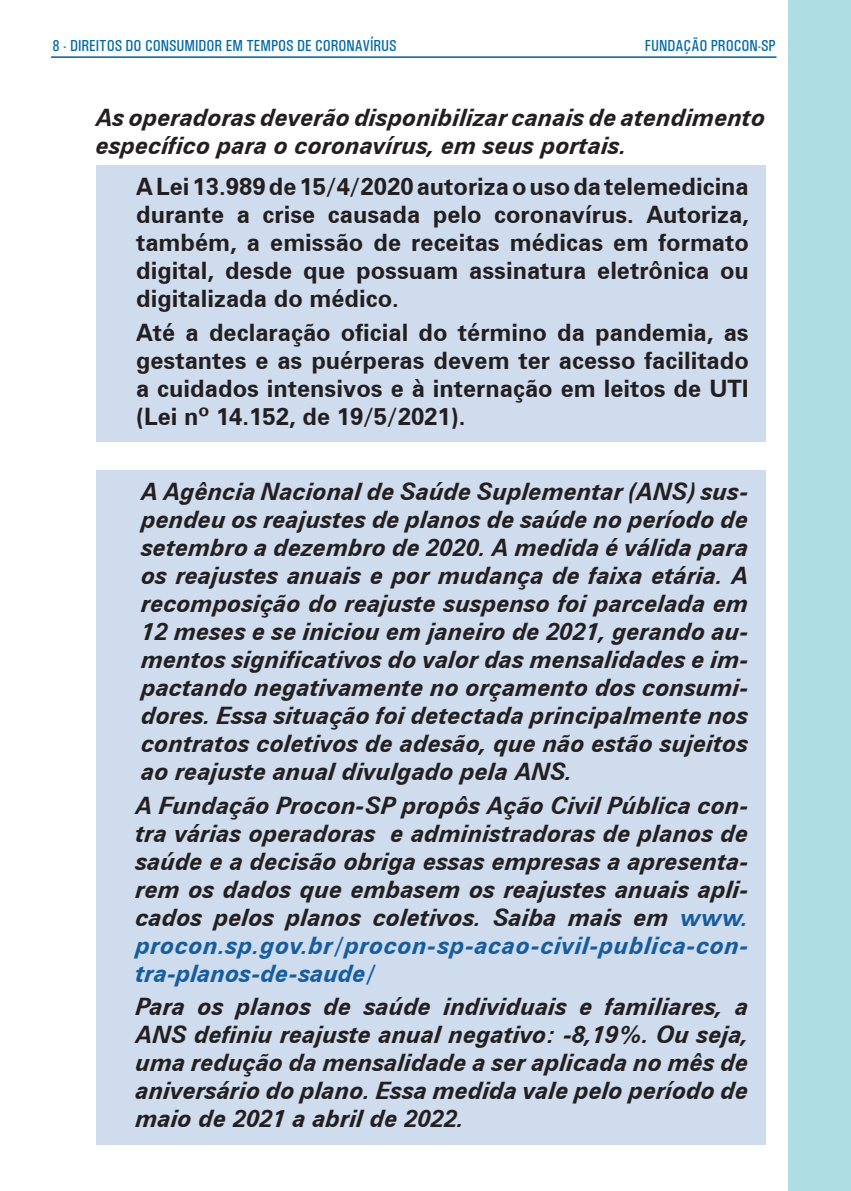
<style>
.page{position:relative;width:851px;height:1191px;background:#fff}
.page>*{position:absolute;margin:0;border:0;box-sizing:border-box;transform-origin:0 0}
.t1{font:italic 700 24px/28px "Zurich BT";color:#231f20;text-align:justify}
.t2{font:700 24px/28px "Zurich BT";color:#231f20;text-align:justify}
.t3{font:500 16px "Univers Condensed";color:#0068a5}
.s1{color:#175d9e}
</style>
<div class="page">
<div style="left:788px;top:0;width:62px;height:1191px;background:#aedee4"></div>
<hr style="left:51px;top:56px;width:725px;height:2px;background:#005d9c">
<div style="left:96px;top:165px;width:669px;height:277px;background:#cedced"></div>
<div style="left:96px;top:470px;width:669px;height:674px;background:#cedced"></div>
<p class="t3" style="left:53px;top:36px;width:345px">8 - DIREITOS DO CONSUMIDOR EM TEMPOS DE CORONAVÍRUS</p>
<p class="t3" style="left:645px;top:36px;width:132px">FUNDAÇÃO PROCON-SP</p>
<p class="t1" style="left:96px;top:103px;width:670px">As operadoras deverão disponibilizar canais de atendimento específico para o coronavírus, em seus portais.</p>
<p class="t2" style="left:136px;top:172px;width:614px">A Lei 13.989 de 15/4/2020 autoriza o uso da telemedicina durante a crise causada pelo coronavírus. Autoriza, também, a emissão de receitas médicas em formato digital, desde que possuam assinatura eletrônica ou digitalizada do médico.</p>
<p class="t2" style="left:136px;top:318px;width:614px">Até a declaração oficial do término da pandemia, as gestantes e as puérperas devem ter acesso facilitado a cuidados intensivos e à internação em leitos de UTI (Lei nº 14.152, de 19/5/2021).</p>
<p class="t1" style="left:142px;top:477px;width:608px">A Agência Nacional de Saúde Suplementar (ANS) sus&shy;pendeu os reajustes de planos de saúde no período de setembro a dezembro de 2020. A medida é válida para os reajustes anuais e por mudança de faixa etária. A recomposição do reajuste suspenso foi parcelada em 12 meses e se iniciou em janeiro de 2021, gerando au&shy;mentos significativos do valor das mensalidades e im&shy;pactando negativamente no orçamento dos consumi&shy;dores. Essa situação foi detectada principalmente nos contratos coletivos de adesão, que não estão sujeitos ao reajuste anual divulgado pela ANS.</p>
<p class="t1" style="left:136px;top:790px;width:614px">A Fundação Procon-SP propôs Ação Civil Pública con&shy;tra várias operadoras e administradoras de planos de saúde e a decisão obriga essas empresas a apresenta&shy;rem os dados que embasem os reajustes anuais apli&shy;cados pelos planos coletivos. Saiba mais em <span class="s1">www. procon.sp.gov.br/procon-sp-acao-civil-publica-con&shy;tra-planos-de-saude/</span></p>
<p class="t1" style="left:136px;top:992px;width:614px">Para os planos de saúde individuais e familiares, a ANS definiu reajuste anual negativo: -8,19%. Ou seja, uma redução da mensalidade a ser aplicada no mês de aniversário do plano. Essa medida vale pelo período de maio de 2021 a abril de 2022.</p>
</div>
